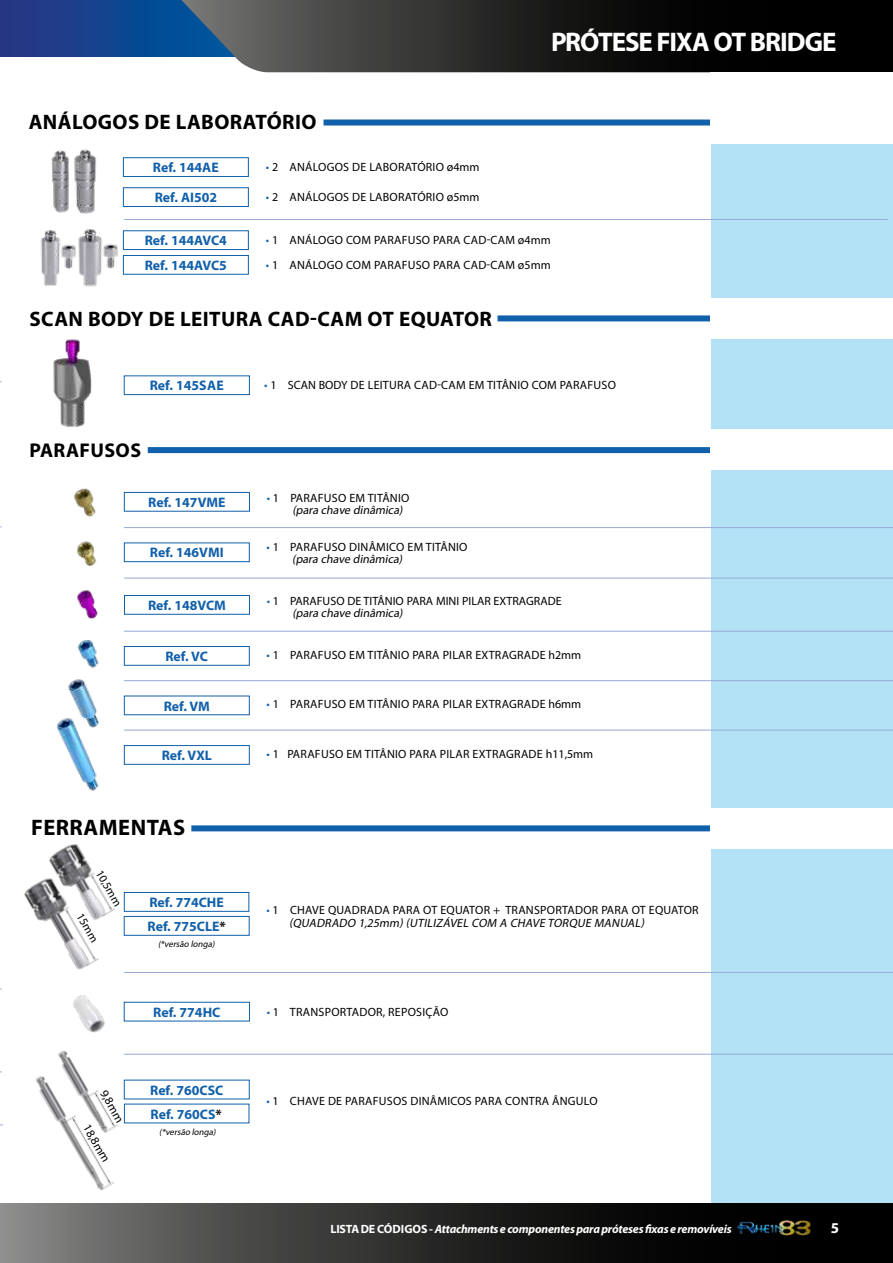
<style>
.page{position:relative;width:893px;height:1263px;background:#fff}
.page>*{position:absolute;margin:0;border:0;box-sizing:border-box;transform-origin:0 0}
.t1{font:700 27px "Myriad Pro";letter-spacing:-.04em;color:#fff}
.t2{font:700 22.5px "Myriad Pro";letter-spacing:.02em;color:#000}
.t3{font:700 21px "Myriad Pro";letter-spacing:.02em;color:#000}
.t4{font:700 19.95px "Myriad Pro";letter-spacing:.02em;color:#000}
.t5{font:700 15px "Myriad Pro";color:#fff}
.t6{font:700 13.8px "Myriad Pro";color:#1160ab}
.t7{font:12.15px "Myriad Pro";color:#000}
.t8{font:12px/12.5px "Myriad Pro";letter-spacing:.02em;color:#000}
.t9{font:italic 700 12px "Myriad Pro";letter-spacing:-.02em;color:#fff}
.t10{font:12px/12px "Myriad Pro";color:#000}
.t11{font:italic 12px/12px "Myriad Pro";color:#000}
.t12{font:11.7px "Myriad Pro";color:#000}
.t13{font:italic 9px "Myriad Pro";color:#000}
.s1{color:#1160ab}
.s2{font-style:normal;color:#1160ab}
.s3{font-style:normal}
.s4{font-style:italic}
.s5{color:#000}
</style>
<div class="page">
<div style="left:711px;top:64px;width:182px;height:1172px;background:#b3e2f6"></div>
<svg style="left:0;top:0;width:141px;height:57px;background:#1a3e8a"></svg>
<svg style="left:141px;top:0;width:752px;height:72px;background:#262b30"></svg>
<svg style="left:0;top:1203px;width:893px;height:60px;background:#302f2f"></svg>
<img style="left:733px;top:1218px;width:82px;height:23px">
<div style="left:497px;top:315px;width:222px;height:6px;background:#1160ab"></div>
<img style="left:53px;top:339px;width:39px;height:88px">
<div style="left:124px;top:375px;width:126px;height:20px;border:1px solid #1160ab"></div>
<div style="left:124px;top:916px;width:126px;height:20px;border:1px solid #1160ab"></div>
<img style="left:73px;top:995px;width:54px;height:38px">
<div style="left:191px;top:825px;width:520px;height:6px;background:#1160ab"></div>
<hr style="left:124px;top:972px;width:769px;height:1px;background:#98a9d7">
<div style="left:124px;top:892px;width:125px;height:20px;border:1px solid #1160ab"></div>
<img style="left:24px;top:886px;width:75px;height:84px">
<img style="left:32px;top:844px;width:94px;height:89px">
<div style="left:148px;top:447px;width:571px;height:6px;background:#1160ab"></div>
<div style="left:124px;top:646px;width:126px;height:20px;border:1px solid #1160ab"></div>
<hr style="left:124px;top:680px;width:769px;height:1px;background:#98a9d7">
<div style="left:124px;top:745px;width:126px;height:20px;border:1px solid #1160ab"></div>
<img style="left:57px;top:729px;width:42px;height:62px">
<img style="left:77px;top:640px;width:22px;height:28px">
<div style="left:124px;top:542px;width:126px;height:20px;border:1px solid #1160ab"></div>
<img style="left:74px;top:488px;width:24px;height:131px">
<hr style="left:124px;top:631px;width:769px;height:1px;background:#98a9d7">
<div style="left:124px;top:492px;width:126px;height:19px;border:1px solid #1160ab"></div>
<hr style="left:124px;top:527px;width:769px;height:1px;background:#98a9d7">
<hr style="left:124px;top:730px;width:769px;height:1px;background:#98a9d7">
<img style="left:57px;top:679px;width:43px;height:50px">
<div style="left:124px;top:595px;width:126px;height:20px;border:1px solid #1160ab"></div>
<hr style="left:124px;top:578px;width:769px;height:1px;background:#98a9d7">
<div style="left:711px;top:808px;width:182px;height:40px;background:#fff"></div>
<div style="left:324px;top:120px;width:390px;height:6px;background:#1160ab"></div>
<div style="left:123px;top:157px;width:126px;height:20px;border:1px solid #1160ab"></div>
<hr style="left:124px;top:219px;width:764px;height:1px;background:#98a9d7">
<div style="left:123px;top:187px;width:126px;height:20px;border:1px solid #1160ab"></div>
<img style="left:51px;top:149px;width:46px;height:64px">
<div style="left:711px;top:72px;width:182px;height:71px;background:#fff"></div>
<img style="left:40px;top:230px;width:22px;height:56px">
<img style="left:62px;top:229px;width:73px;height:58px">
<div style="left:123px;top:230px;width:126px;height:20px;border:1px solid #1160ab"></div>
<div style="left:123px;top:255px;width:126px;height:20px;border:1px solid #1160ab"></div>
<div style="left:710px;top:429px;width:183px;height:40px;background:#fff"></div>
<hr style="left:124px;top:1054px;width:769px;height:1px;background:#98a9d7">
<img style="left:35px;top:1076px;width:79px;height:115px">
<img style="left:50px;top:1051px;width:74px;height:92px">
<div style="left:711px;top:298px;width:182px;height:40px;background:#fff"></div>
<h1 class="t1" style="left:551px;top:24px;width:287px">PRÓTESE FIXA OT BRIDGE</h1>
<h3 class="t3" style="left:29px;top:108px;width:289px">ANÁLOGOS DE LABORATÓRIO</h3>
<p class="t6" style="left:153px;top:159px;width:67px">Ref. 144AE</p>
<p class="t8" style="left:266px;top:160px;width:215px"><span class="s1">•</span> 2 ANÁLOGOS DE LABORATÓRIO ø4mm</p>
<p class="t6" style="left:155px;top:189px;width:64px">Ref. AI502</p>
<p class="t8" style="left:266px;top:190px;width:215px"><span class="s1">•</span> 2 ANÁLOGOS DE LABORATÓRIO ø5mm</p>
<p class="t6" style="left:145px;top:232px;width:84px">Ref. 144AVC4</p>
<p class="t8" style="left:266px;top:233px;width:286px"><span class="s1">•</span> 1 ANÁLOGO COM PARAFUSO PARA CAD-CAM ø4mm</p>
<p class="t6" style="left:145px;top:256px;width:84px">Ref. 144AVC5</p>
<p class="t8" style="left:266px;top:259px;width:286px"><span class="s1">•</span> 1 ANÁLOGO COM PARAFUSO PARA CAD-CAM ø5mm</p>
<h3 class="t3" style="left:29px;top:305px;width:464px">SCAN BODY DE LEITURA CAD-CAM OT EQUATOR</h3>
<p class="t6" style="left:150px;top:377px;width:75px">Ref. 145SAE</p>
<p class="t8" style="left:264px;top:378px;width:353px"><span class="s1">•</span> 1 SCAN BODY DE LEITURA CAD-CAM EM TITÂNIO COM PARAFUSO</p>
<h3 class="t4" style="left:29px;top:437px;width:113px">PARAFUSOS</h3>
<p class="t6" style="left:148px;top:493px;width:79px">Ref. 147VME</p>
<p class="t11" style="left:292px;top:492px;width:119px;text-indent:-26px"><span class="s2">•</span> <span class="s3">1 PARAFUSO EM TITÂNIO </span>(para chave dinâmica)</p>
<p class="t6" style="left:150px;top:544px;width:75px">Ref. 146VMI</p>
<p class="t8" style="left:292px;top:541px;width:177px;line-height:12px;text-indent:-26px"><span class="s1">•</span> 1 PARAFUSO DINÂMICO EM TITÂNIO <span class="s4">(para chave dinâmica)</span></p>
<p class="t6" style="left:148px;top:596px;width:79px">Ref. 148VCM</p>
<p class="t10" style="left:292px;top:595px;width:271px;text-indent:-26px"><span class="s1">•</span> 1 PARAFUSO DE TITÂNIO PARA MINI PILAR EXTRAGRADE <span class="s4">(para chave dinâmica)</span></p>
<p class="t6" style="left:165px;top:647px;width:44px">Ref. VC</p>
<p class="t8" style="left:266px;top:649px;width:316px"><span class="s1">•</span> 1 PARAFUSO EM TITÂNIO PARA PILAR EXTRAGRADE h2mm</p>
<p class="t6" style="left:164px;top:697px;width:48px">Ref. VM</p>
<p class="t8" style="left:266px;top:698px;width:316px"><span class="s1">•</span> 1 PARAFUSO EM TITÂNIO PARA PILAR EXTRAGRADE h6mm</p>
<p class="t6" style="left:162px;top:746px;width:52px">Ref. VXL</p>
<p class="t8" style="left:266px;top:747px;width:328px"><span class="s1">•</span> 1 PARAFUSO EM TITÂNIO PARA PILAR EXTRAGRADE h11,5mm</p>
<h2 class="t2" style="left:31px;top:812px;width:156px">FERRAMENTAS</h2>
<p class="t12" style="left:105px;top:867px;width:41px;rotate:60deg">10,5mm</p>
<p class="t12" style="left:86px;top:910px;width:33px;rotate:60deg">15mm</p>
<p class="t6" style="left:149px;top:893px;width:76px">Ref. 774CHE</p>
<p class="t13" style="left:158px;top:939px;width:60px">(*versão longa)</p>
<p class="t6" style="left:148px;top:917px;width:80px">Ref. 775CLE<span class="s5">*</span></p>
<p class="t8" style="left:289px;top:904px;width:411px;text-indent:-23px"><span class="s1">•</span> 1 CHAVE QUADRADA PARA OT EQUATOR + TRANSPORTADOR PARA OT EQUATOR <span class="s4">(QUADRADO 1,25mm)(UTILIZÁVEL COM A CHAVE TORQUE MANUAL)</span></p>
<p class="t7" style="left:110px;top:1087px;width:37px;rotate:60deg">9,8mm</p>
<p class="t7" style="left:93px;top:1121px;width:43px;rotate:60deg">18,8mm</p>
<p class="t6" style="left:153px;top:1003px;width:69px">Ref. 774HC</p>
<p class="t8" style="left:267px;top:1005px;width:183px"><span class="s1">•</span> 1 TRANSPORTADOR, REPOSIÇÃO</p>
<p class="t6" style="left:150px;top:1081px;width:75px">Ref. 760CSC</p>
<p class="t13" style="left:159px;top:1126px;width:60px">(*versão longa)</p>
<p class="t6" style="left:150px;top:1105px;width:73px">Ref. 760CS<span class="s5">*</span></p>
<p class="t8" style="left:266px;top:1094px;width:333px"><span class="s1">•</span> 1 CHAVE DE PARAFUSOS DINÂMICOS PARA CONTRA ÂNGULO</p>
<p class="t9" style="left:331px;top:1221px;width:403px"><span class="s3">LISTA DE</span> <span class="s3">CÓDIGOS</span> <span class="s3">-</span> Attachments e componentes para próteses fixas e removíveis</p>
<p class="t5" style="left:831px;top:1218px;width:10px">5</p>
</div>
